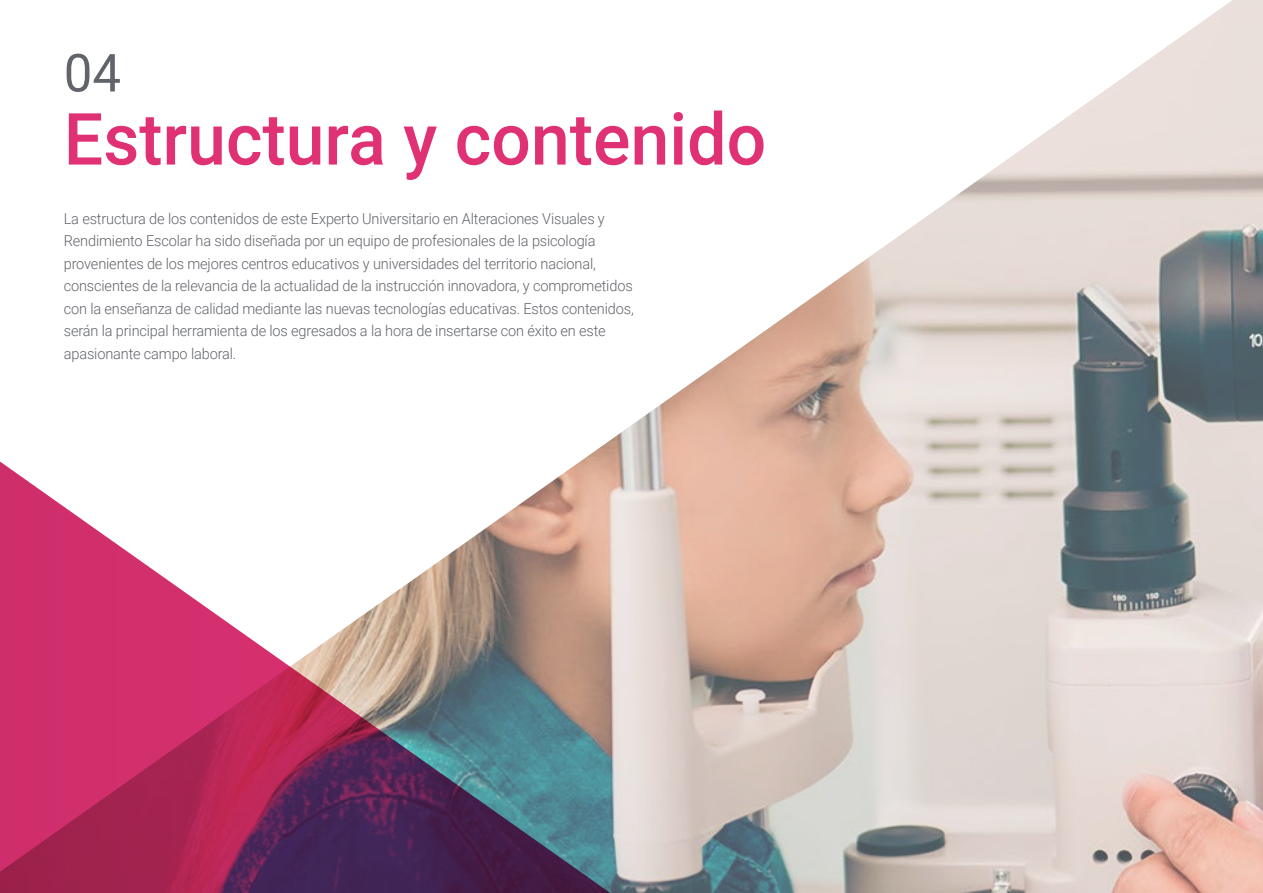
<style>
.page{position:relative;width:1263px;height:893px;background:#fff}
.page>*{position:absolute;margin:0;border:0;box-sizing:border-box;transform-origin:0 0}
.t1{font:500 72px "Roboto";color:#df3174}
.t2{font:52.5px "Roboto";color:#61646a}
.t3{font:300 15px/22.5px "Roboto";letter-spacing:-.01em;color:#61646a}
</style>
<div class="page">
<img style="left:602px;top:0;width:661px;height:893px">
<svg style="left:0;top:446px;width:640px;height:447px"></svg>
<h2 class="t2" style="left:64px;top:36px;width:59px">04</h2>
<h1 class="t1" style="left:64px;top:89px;width:704px">Estructura y contenido</h1>
<p class="t3" style="left:64px;top:207px;width:572px">La estructura de los contenidos de este Experto Universitario en Alteraciones Visuales y Rendimiento Escolar ha sido diseñada por un equipo de profesionales de la psicología provenientes de los mejores centros educativos y universidades del territorio nacional, conscientes de la relevancia de la actualidad de la instrucción innovadora, y comprometidos con la enseñanza de calidad mediante las nuevas tecnologías educativas. Estos contenidos, serán la principal herramienta de los egresados a la hora de insertarse con éxito en este apasionante campo laboral.</p>
</div>
